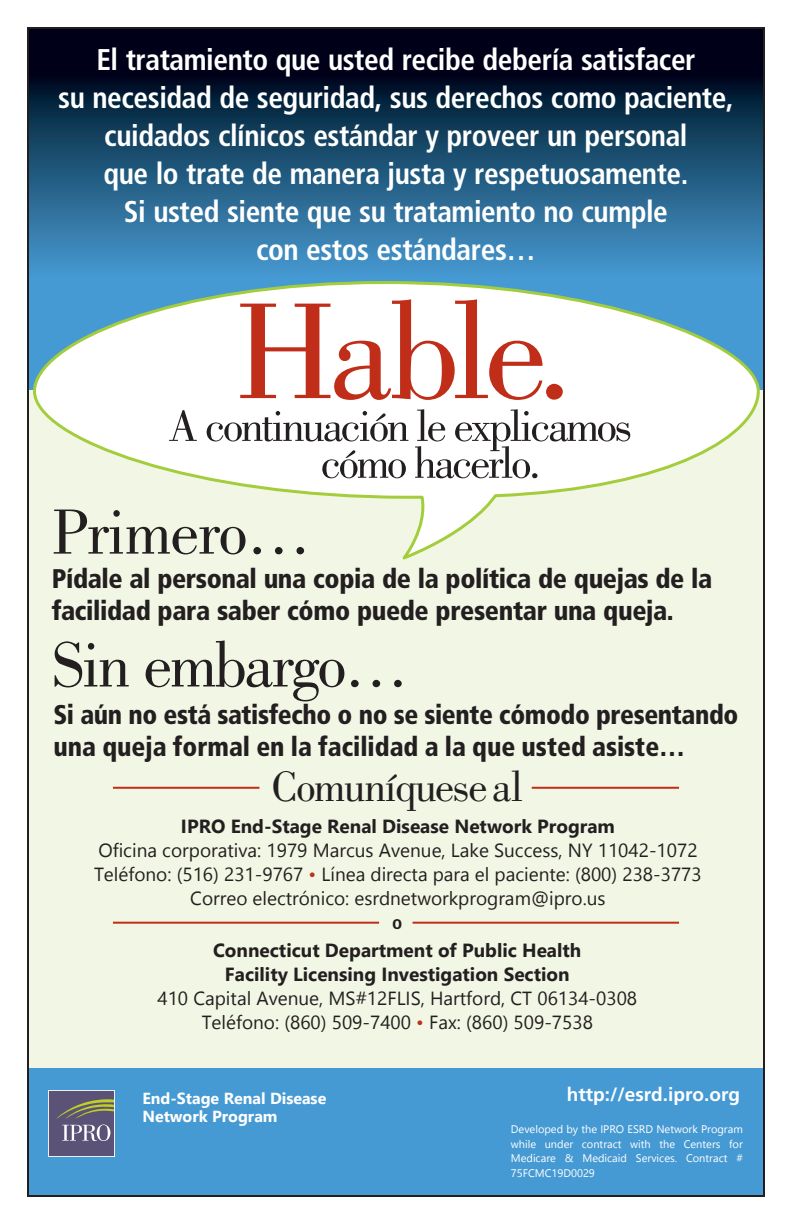
<style>
.page{position:relative;width:792px;height:1224px;background:#fff}
.page>*{position:absolute;margin:0;border:0;box-sizing:border-box;transform-origin:0 0}
.t1{font:66px/132.9px "Bodoni Std";letter-spacing:-.025em;color:#231f20}
.t2{font:44px "Bodoni Std";letter-spacing:-.03em;color:#231f20}
.t3{font:700 condensed 30px/38px "Frutiger LT Std";letter-spacing:-.015em;color:#fff;text-align:center}
.t4{font:900 condensed 27px/32px "Frutiger LT Std";letter-spacing:-.015em;color:#231f20;scale:.96 1}
.t5{font:900 condensed 27px/32px "Frutiger LT Std";letter-spacing:-.015em;color:#231f20}
.t6{font:19px/24px "Leelawadee UI";color:#231f20;text-align:center}
.t7{font:700 19px/24px "Leelawadee UI";color:#231f20;text-align:center}
.t8{font:700 19px "Frutiger LT Std";color:#fff}
.t9{font:700 condensed 19px "Frutiger LT Std";color:#231f20}
.t10{font:700 16px "Leelawadee UI";color:#fff}
.t11{font:11px/14.9px "Leelawadee UI";color:#fff;text-align:justify}
.s1{color:#c0311a}
</style>
<div class="page">
<div style="left:27px;top:27px;width:738px;height:137px;background:#000119"></div>
<div style="left:27px;top:1068px;width:738px;height:129px;background:#469ad4"></div>
<div style="left:27px;top:77px;width:738px;height:202px;background:linear-gradient(to bottom,#001428,#489dd5)"></div>
<div style="left:27px;top:390px;width:738px;height:677px;background:#f2f7e5"></div>
<svg style="left:48px;top:1090px;width:67px;height:67px;background:#726d80"></svg>
<svg style="left:33px;top:281px;width:728px;height:279px"></svg>
<svg style="left:169px;top:410px;width:28px;height:31px"></svg>
<svg style="left:207px;top:411px;width:201px;height:31px;background:#cac9c9"></svg>
<svg style="left:322px;top:450px;width:84px;height:28px;background:#c7c6c6"></svg>
<svg style="left:415px;top:409px;width:215px;height:69px;background:#dadada"></svg>
<svg style="left:240px;top:299px;width:303px;height:101px"></svg>
<div style="left:546px;top:384px;width:17px;height:16px;background:#c02d19;border-radius:50%"></div>
<hr style="left:532px;top:787px;width:147px;height:2px;background:#c02d19">
<hr style="left:113px;top:787px;width:146px;height:2px;background:#c02d19">
<hr style="left:413px;top:922px;width:266px;height:2px;background:#c02d19">
<hr style="left:113px;top:922px;width:266px;height:2px;background:#c02d19">
<p class="t3" style="left:58px;top:43px;width:677px">El tratamiento que usted recibe debería satisfacer<br>su necesidad de seguridad, sus derechos como paciente, cuidados clínicos estándar y proveer un personal<br>que lo trate de manera justa y respetuosamente.<br>Si usted siente que su tratamiento no cumple<br>con estos estándares…</p>
<h1 class="t1" style="left:52px;top:472px;width:358px">Primero…<br>Sin embargo…</h1>
<h3 class="t4" style="left:53px;top:701px;width:715px">Si aún no está satisfecho o no se siente cómodo presentando una queja formal en la facilidad a la que usted asiste…</h3>
<h2 class="t2" style="left:271px;top:770px;width:253px">Comuníquese al</h2>
<p class="t7" style="left:181px;top:814px;width:435px">IPRO End-Stage Renal Disease Network Program</p>
<p class="t6" style="left:94px;top:838px;width:609px">Oficina corporativa: 1979 Marcus Avenue, Lake Success, NY 11042-1072<br>Teléfono: (516) 231-9767 <span class="s1">•</span> Línea directa para el paciente: (800) 238-3773<br>Correo electrónico: esrdnetworkprogram@ipro.us</p>
<p class="t9" style="left:392px;top:914px;width:12px">o</p>
<p class="t7" style="left:213px;top:938px;width:370px">Connecticut Department of Public Health<br>Facility Licensing Investigation Section</p>
<p class="t6" style="left:157px;top:986px;width:481px">410 Capital Avenue, MS#12FLIS, Hartford, CT 06134-0308<br>Teléfono: (860) 509-7400 <span class="s1">•</span> Fax: (860) 509-7538</p>
<h3 class="t5" style="left:52px;top:565px;width:662px">Pídale al personal una copia de la política de quejas de la facilidad para saber cómo puede presentar una queja.</h3>
<p class="t10" style="left:142px;top:1087px;width:185px">End-Stage Renal Disease</p>
<p class="t8" style="left:567px;top:1086px;width:175px">http://esrd.ipro.org</p>
<p class="t10" style="left:142px;top:1105px;width:137px">Network Program</p>
<p class="t11" style="left:511px;top:1121px;width:233px">Developed by the IPRO ESRD Network Program while under contract with the Centers for Medicare &amp; Medicaid Services. Contract # 75FCMC19D0029</p>
</div>
